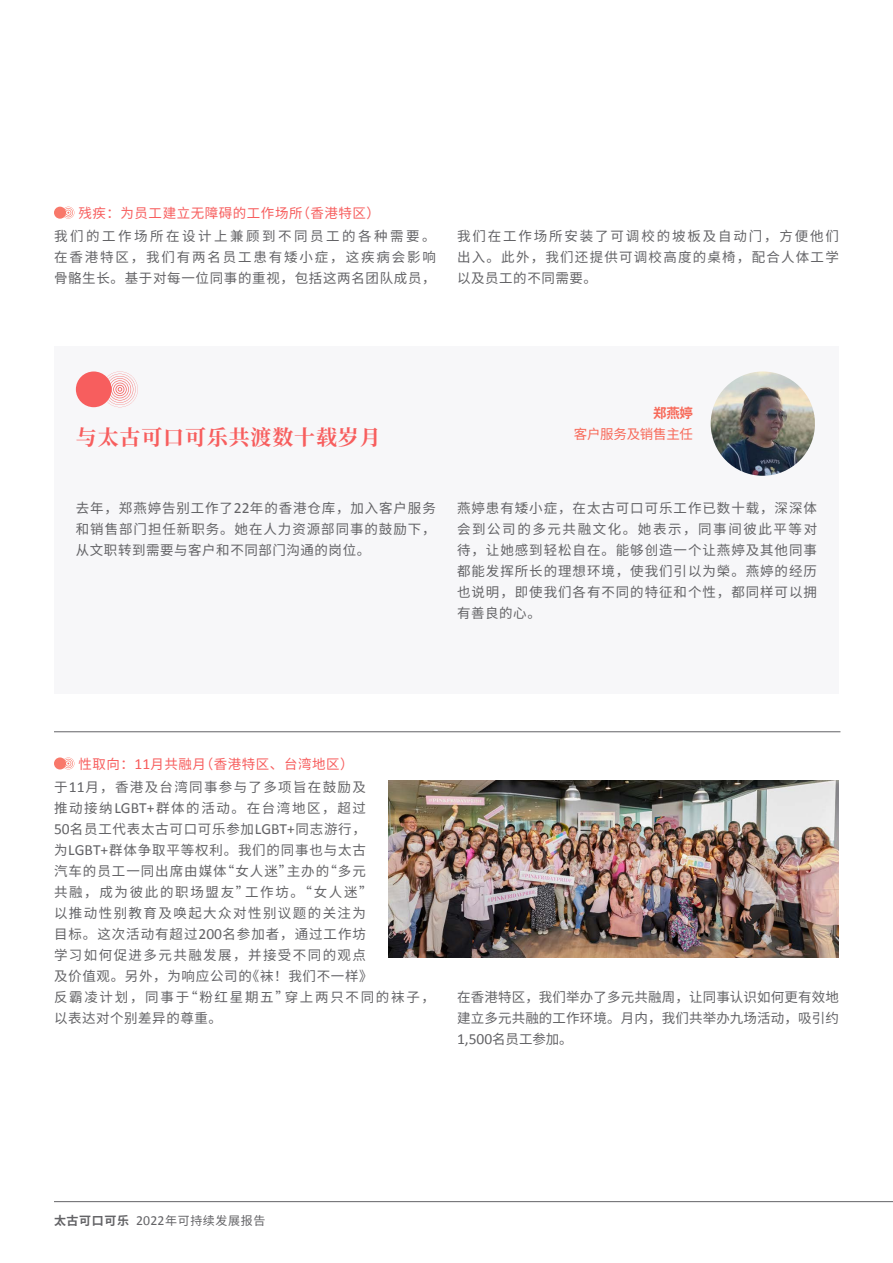
<style>
.page{position:relative;width:893px;height:1263px;background:#fff}
.page>*{position:absolute;margin:0;border:0;box-sizing:border-box;transform-origin:0 0}
._00_H2_C{font:700 21px "Noto Serif SC";letter-spacing:.04em;color:#f75e5e}
._00_txt_C{font:13.5px/21px "Noto Sans SC";letter-spacing:.07em;color:#636366;text-align:justify}
._00_txt_C-2{font:13.5px/21px "Noto Sans SC";letter-spacing:.1em;color:#636366}
._03_H3_C{font:13.5px "Noto Sans SC";letter-spacing:.04em;color:#f75e5e}
.t1{font:13.5px "Noto Sans SC";letter-spacing:-.02em;color:#f76959}
.t2{font:700 13.5px "Noto Sans SC";color:#f76959}
.t3{font:12px "Noto Sans SC";letter-spacing:.05em;color:#636366}
.s1{font-family:"Calibri";font-size:15.45px}
.s2{font-weight:700}
.s3{font-family:"Calibri";font-size:13.8px}
</style>
<div class="page">
<svg style="left:54px;top:207px;width:20px;height:12px"></svg>
<svg style="left:54px;top:757px;width:20px;height:12px"></svg>
<hr style="left:54px;top:731px;width:786px;height:1px;background:#636366">
<div style="left:54px;top:346px;width:785px;height:347px;background:#f7f7f9"></div>
<svg style="left:103px;top:371px;width:35px;height:36px"></svg>
<div style="left:76px;top:371px;width:36px;height:36px;background:#f75e5e;border-radius:50%"></div>
<img style="left:388px;top:780px;width:451px;height:178px">
<img style="left:711px;top:371px;width:104px;height:105px;border-radius:52px">
<hr style="left:54px;top:1201px;width:839px;height:1px;background:#636366">
<p class="_03_H3_C" style="left:78px;top:205px;width:303px">残疾：为员工建立无障碍的工作场所（香港特区）</p>
<p class="_00_txt_C" style="left:54px;top:226px;width:383px">我们的工作场所在设计上兼顾到不同员工的各种需要。在香港特区，我们有两名员工患有矮小症，这疾病会影响骨骼生长。基于对每一位同事的重视，包括这两名团队成员，</p>
<p class="_00_txt_C" style="left:457px;top:226px;width:383px">我们在工作场所安装了可调校的坡板及自动门，方便他们出入。此外，我们还提供可调校高度的桌椅，配合人体工学以及员工的不同需要。</p>
<p class="_00_H2_C" style="left:76px;top:425px;width:306px">与太古可口可乐共渡数十载岁月</p>
<p class="t2" style="left:653px;top:406px;width:41px">郑燕婷</p>
<p class="t1" style="left:574px;top:427px;width:121px">客户服务及销售主任</p>
<p class="_00_txt_C" style="left:76px;top:498px;width:361px">去年，郑燕婷告别工作了<span class="s1">22</span>年的香港仓库，加入客户服务和销售部门担任新职务。她在人力资源部同事的鼓励下，从文职转到需要与客户和不同部门沟通的岗位。</p>
<p class="_00_txt_C" style="left:457px;top:498px;width:362px">燕婷患有矮小症，在太古可口可乐工作已数十载，深深体会到公司的多元共融文化。她表示，同事间彼此平等对待，让她感到轻松自在。能够创造一个让燕婷及其他同事都能发挥所长的理想环境，使我们引以为榮。燕婷的经历也说明，即使我们各有不同的特征和个性，都同样可以拥有善良的心。</p>
<p class="_03_H3_C" style="left:78px;top:756px;width:277px">性取向：<span class="s1">11</span>月共融月（香港特区、台湾地区）</p>
<p class="_00_txt_C-2" style="left:54px;top:777px;width:383px">于<span class="s1">11</span>月，香港及台湾同事参与了多项旨在鼓励及<br>推动接纳<span class="s1">LGBT+</span>群体的活动。在台湾地区，超过<br><span class="s1">50</span>名员工代表太古可口可乐参加<span class="s1">LGBT+</span>同志游行，<br>为<span class="s1">LGBT+</span>群体争取平等权利。我们的同事也与太古<br>汽车的员工一同出席由媒体“女人迷”主办的“多元<br>共融，成为彼此的职场盟友”工作坊。“女人迷”<br>以推动性别教育及唤起大众对性别议题的关注为<br>目标。这次活动有超过<span class="s1">200</span>名参加者，通过工作坊<br>学习如何促进多元共融发展，并接受不同的观点<br>及价值观。另外，为响应公司的《袜！我们不一样》<br>反霸凌计划，同事于“粉红星期五”穿上两只不同的袜子，以表达对个别差异的尊重。</p>
<p class="_00_txt_C" style="left:457px;top:987px;width:383px">在香港特区，我们举办了多元共融周，让同事认识如何更有效地建立多元共融的工作环境。月内，我们共举办九场活动，吸引约<span class="s1">1,500</span>名员工参加。</p>
<p class="t3" style="left:54px;top:1213px;width:213px"><span class="s2">太古可口可乐</span> <span class="s3">2022</span>年可持续发展报告</p>
</div>
